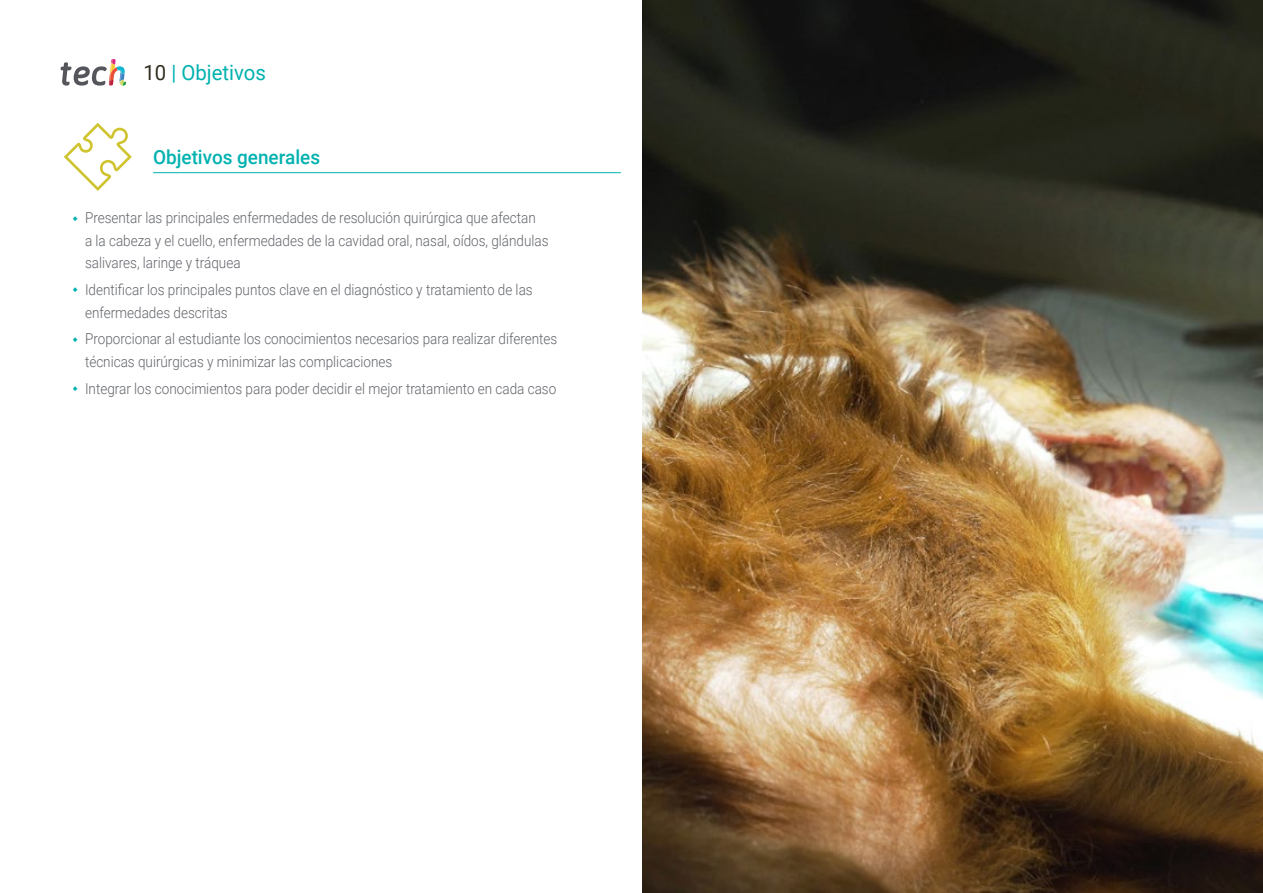
<style>
.page{position:relative;width:1263px;height:893px;background:#fff}
.page>*{position:absolute;margin:0;border:0;box-sizing:border-box;transform-origin:0 0}
.t1{font:21px "Roboto";color:#00b2af}
.t2{font:500 19.5px "Roboto";color:#00b2af}
.t3{font:300 15px/22.5px "Roboto";color:#61646a;scale:.9 1}
.s1{color:#312e20}
</style>
<div class="page">
<hr style="left:153px;top:172px;width:468px;height:1px;background:#00b2af">
<svg style="left:64px;top:123px;width:68px;height:68px"></svg>
<img style="left:642px;top:0;width:621px;height:893px">
<svg style="left:61px;top:59px;width:65px;height:27px"></svg>
<h1 class="t1" style="left:144px;top:57px;width:124px"><span class="s1">10</span> | Objetivos</h1>
<h2 class="t2" style="left:153px;top:144px;width:169px">Objetivos generales</h2>
<p class="t3" style="left:85px;top:206px;width:517px">Presentar las principales enfermedades de resolución quirúrgica que afectan<br>a la cabeza y el cuello, enfermedades de la cavidad oral, nasal, oídos, glándulas salivares, laringe y tráquea</p>
<p class="t3" style="left:85px;top:278px;width:499px">Identificar los principales puntos clave en el diagnóstico y tratamiento de las enfermedades descritas</p>
<p class="t3" style="left:85px;top:327px;width:526px">Proporcionar al estudiante los conocimientos necesarios para realizar diferentes técnicas quirúrgicas y minimizar las complicaciones</p>
<p class="t3" style="left:85px;top:376px;width:525px">Integrar los conocimientos para poder decidir el mejor tratamiento en cada caso</p>
</div>
